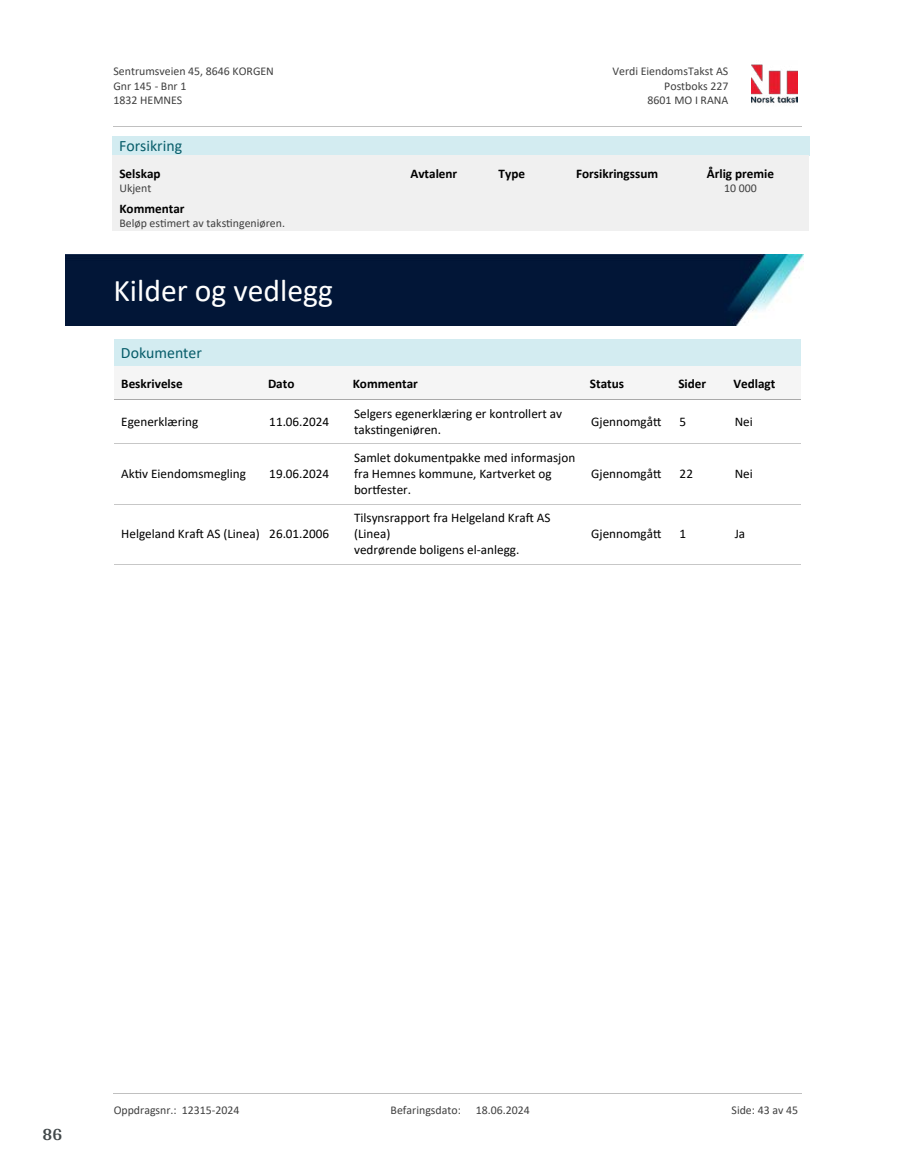
<style>
.page{position:relative;width:915px;height:1172px;background:#fff}
.page>*{position:absolute;margin:0;border:0;box-sizing:border-box;transform-origin:0 0}
.t1{font:31.65px "Calibri";color:#fff}
.t2{font:700 18px "Arya";color:#414749}
.t3{font:15.75px "Calibri";color:#065c69}
.t4{font:13.2px/16px "Calibri";color:#000}
.t5{font:700 13.2px "Calibri";color:#000}
.t6{font:11.85px/14.5px "Calibri";color:#404040}
</style>
<div class="page">
<img style="left:65px;top:254px;width:738px;height:71px">
<div style="left:114px;top:340px;width:686px;height:26px;background:#d3ecf1"></div>
<div style="left:115px;top:366px;width:148px;height:34px;background:#f5f5f5"></div>
<hr style="left:115px;top:400px;width:148px;height:1px;background:#a9a9a9">
<div style="left:263px;top:366px;width:84px;height:34px;background:#f5f5f5"></div>
<hr style="left:263px;top:400px;width:84px;height:1px;background:#a9a9a9">
<div style="left:347px;top:366px;width:237px;height:34px;background:#f5f5f5"></div>
<hr style="left:347px;top:400px;width:237px;height:1px;background:#a9a9a9">
<div style="left:584px;top:366px;width:88px;height:34px;background:#f5f5f5"></div>
<hr style="left:584px;top:400px;width:88px;height:1px;background:#a9a9a9">
<div style="left:672px;top:366px;width:55px;height:34px;background:#f5f5f5"></div>
<hr style="left:672px;top:400px;width:55px;height:1px;background:#a9a9a9">
<div style="left:727px;top:366px;width:73px;height:34px;background:#f5f5f5"></div>
<hr style="left:727px;top:400px;width:73px;height:1px;background:#a9a9a9">
<hr style="left:115px;top:444px;width:148px;height:1px;background:#c7c7c7">
<hr style="left:263px;top:444px;width:84px;height:1px;background:#c7c7c7">
<hr style="left:347px;top:444px;width:237px;height:1px;background:#c7c7c7">
<hr style="left:584px;top:444px;width:88px;height:1px;background:#c7c7c7">
<hr style="left:672px;top:444px;width:55px;height:1px;background:#c7c7c7">
<hr style="left:727px;top:444px;width:73px;height:1px;background:#c7c7c7">
<hr style="left:115px;top:504px;width:148px;height:1px;background:#c7c7c7">
<hr style="left:263px;top:504px;width:84px;height:1px;background:#c7c7c7">
<hr style="left:347px;top:504px;width:237px;height:1px;background:#c7c7c7">
<hr style="left:584px;top:504px;width:88px;height:1px;background:#c7c7c7">
<hr style="left:672px;top:504px;width:55px;height:1px;background:#c7c7c7">
<hr style="left:727px;top:504px;width:73px;height:1px;background:#c7c7c7">
<hr style="left:115px;top:564px;width:148px;height:1px;background:#c7c7c7">
<hr style="left:263px;top:564px;width:84px;height:1px;background:#c7c7c7">
<hr style="left:347px;top:564px;width:237px;height:1px;background:#c7c7c7">
<hr style="left:584px;top:564px;width:88px;height:1px;background:#c7c7c7">
<hr style="left:672px;top:564px;width:55px;height:1px;background:#c7c7c7">
<hr style="left:727px;top:564px;width:73px;height:1px;background:#c7c7c7">
<div style="left:113px;top:136px;width:696px;height:19px;background:#d3ecf1"></div>
<div style="left:113px;top:155px;width:695px;height:76px;background:#f0f0f0"></div>
<img style="left:751px;top:64px;width:46px;height:40px">
<hr style="left:113px;top:127px;width:688px;height:1px;background:#c0c0c0">
<hr style="left:113px;top:1093px;width:688px;height:1px;background:#c0c0c0">
<p class="t6" style="left:113px;top:64px;width:162px">Sentrumsveien 45, 8646 KORGEN<br>Gnr 145 - Bnr 1<br>1832 HEMNES</p>
<p class="t6" style="left:612px;top:64px;width:117px">Verdi EiendomsTakst AS</p>
<p class="t6" style="left:664px;top:78px;width:66px">Postboks 227</p>
<p class="t6" style="left:647px;top:93px;width:82px">8601 MO I RANA</p>
<p class="t3" style="left:119px;top:135px;width:64px">Forsikring</p>
<p class="t5" style="left:119px;top:164px;width:43px">Selskap</p>
<p class="t5" style="left:410px;top:164px;width:48px">Avtalenr</p>
<p class="t5" style="left:498px;top:164px;width:28px">Type</p>
<p class="t5" style="left:576px;top:164px;width:84px">Forsikringssum</p>
<p class="t5" style="left:706px;top:164px;width:69px">Årlig premie</p>
<p class="t6" style="left:119px;top:181px;width:33px">Ukjent</p>
<p class="t6" style="left:724px;top:181px;width:34px">10 000</p>
<p class="t5" style="left:119px;top:199px;width:67px">Kommentar</p>
<p class="t6" style="left:119px;top:216px;width:167px">Beløp es琀椀mert av taks琀椀ngeniøren.</p>
<h1 class="t1" style="left:113px;top:268px;width:221px">Kilder og vedlegg</h1>
<p class="t3" style="left:121px;top:342px;width:82px">Dokumenter</p>
<p class="t5" style="left:121px;top:374px;width:63px">Beskrivelse</p>
<p class="t5" style="left:268px;top:374px;width:28px">Dato</p>
<p class="t5" style="left:352px;top:374px;width:67px">Kommentar</p>
<p class="t5" style="left:589px;top:374px;width:36px">Status</p>
<p class="t5" style="left:678px;top:374px;width:29px">Sider</p>
<p class="t5" style="left:733px;top:374px;width:43px">Vedlagt</p>
<p class="t4" style="left:121px;top:413px;width:79px">Egenerklæring</p>
<p class="t4" style="left:269px;top:413px;width:61px">11.06.2024</p>
<p class="t4" style="left:354px;top:405px;width:209px">Selgers egenerklæring er kontrollert av taks琀椀ngeniøren.</p>
<p class="t4" style="left:591px;top:413px;width:72px">Gjennomgå琀琀</p>
<p class="t4" style="left:679px;top:413px;width:8px">5</p>
<p class="t4" style="left:734px;top:413px;width:20px">Nei</p>
<p class="t4" style="left:121px;top:465px;width:126px">Ak琀椀v Eiendomsmegling</p>
<p class="t4" style="left:269px;top:465px;width:61px">19.06.2024</p>
<p class="t4" style="left:354px;top:449px;width:222px">Samlet dokumentpakke med informasjon fra Hemnes kommune, Kartverket og<br>bor琀昀ester.</p>
<p class="t4" style="left:591px;top:465px;width:72px">Gjennomgå琀琀</p>
<p class="t4" style="left:679px;top:465px;width:15px">22</p>
<p class="t4" style="left:734px;top:465px;width:20px">Nei</p>
<p class="t4" style="left:121px;top:525px;width:209px">Helgeland Kra昀琀 AS (Linea) 26.01.2006</p>
<p class="t4" style="left:354px;top:509px;width:198px">Tilsynsrapport fra Helgeland Kra昀琀 AS (Linea)<br>vedrørende boligens el-anlegg.</p>
<p class="t4" style="left:591px;top:525px;width:72px">Gjennomgå琀琀</p>
<p class="t4" style="left:679px;top:525px;width:8px">1</p>
<p class="t4" style="left:734px;top:525px;width:12px">Ja</p>
<h2 class="t2" style="left:43px;top:1123px;width:21px">86</h2>
<p class="t6" style="left:114px;top:1102px;width:127px">Oppdragsnr.: 12315-2024</p>
<p class="t6" style="left:390px;top:1102px;width:72px">Befaringsdato:</p>
<p class="t6" style="left:475px;top:1102px;width:55px">18.06.2024</p>
<p class="t6" style="left:731px;top:1102px;width:68px">Side: 43 av 45</p>
</div>
